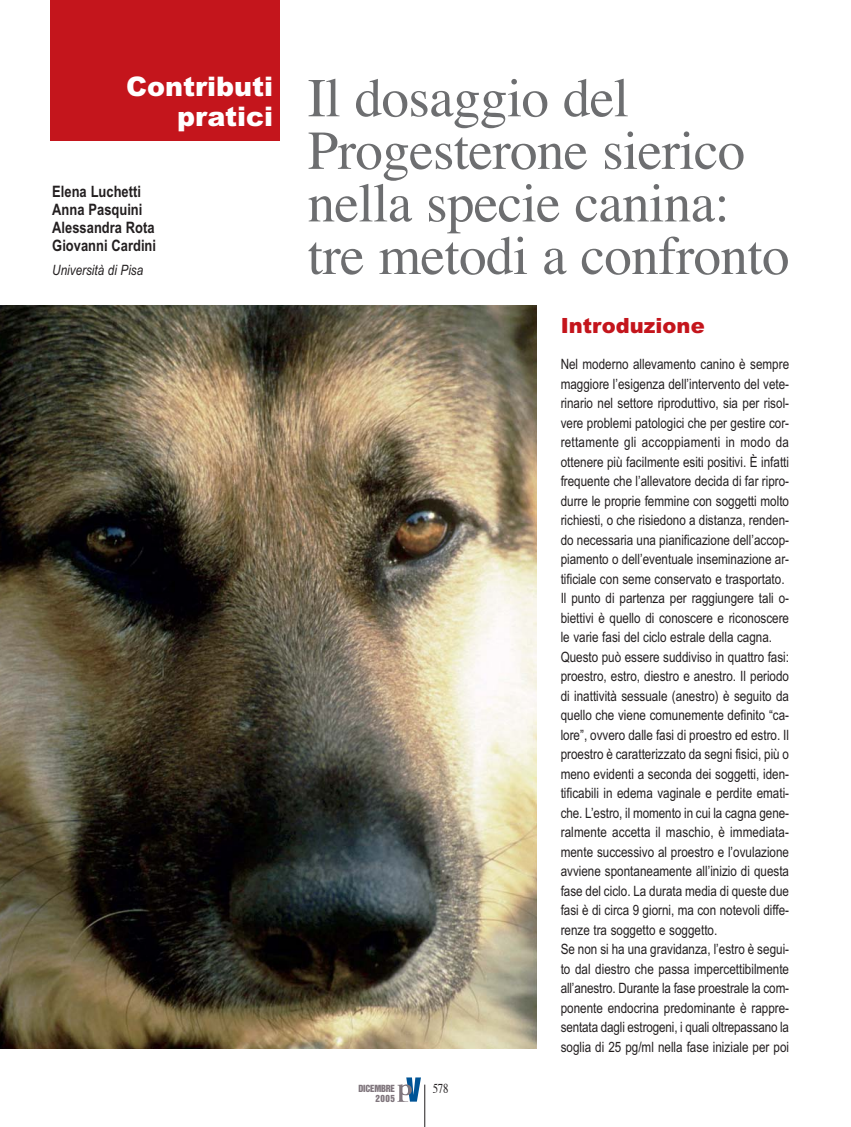
<style>
.page{position:relative;width:851px;height:1127px;background:#fff}
.page>*{position:absolute;margin:0;border:0;box-sizing:border-box;transform-origin:0 0}
.t1{font:54.9px/52.5px "Times";letter-spacing:-.01em;color:#6d6e70}
.t2{font:900 27px "Arial";color:#fff}
.t3{font:900 21px "Arial";color:#c4151c}
.t4{font:700 15.75px/18px "Arial Narrow";color:#231f20}
.t5{font:14.25px/19.5px "Arial Narrow";color:#231f20}
.t6{font:italic 14.25px "Arial Narrow";color:#231f20}
.t7{font:13.5px "Times";color:#231f20;scale:.8 1}
.t8{font:9px "Helvetica Inserat";letter-spacing:-.03em;color:#80767d}
</style>
<div class="page">
<img style="left:0;top:0;width:537px;height:1127px">
<h2 class="t2" style="left:126px;top:77px;width:148px">Contributi</h2>
<h1 class="t1" style="left:307px;top:76px;width:483px;text-indent:-131px"><sub>pratici</sub> Il dosaggio del<br>Progesterone sierico nella specie canina: tre metodi a confronto</h1>
<p class="t4" style="left:52px;top:184px;width:105px">Elena Luchetti<br>Anna Pasquini<br>Alessandra Rota<br>Giovanni Cardini</p>
<p class="t6" style="left:52px;top:264px;width:92px">Università di Pisa</p>
<h3 class="t3" style="left:560px;top:318px;width:145px">Introduzione</h3>
<p class="t8" style="left:358px;top:1085px;width:38px">DICEMBRE</p>
<p class="t7" style="left:432px;top:1083px;width:21px">578</p>
<p class="t8" style="left:375px;top:1094px;width:21px">2005</p>
<p class="t5" style="left:560px;top:356px;width:230px">Nel moderno allevamento canino è sempre maggiore l’esigenza dell’intervento del vete&shy;rinario nel settore riproduttivo, sia per risol&shy;vere problemi patologici che per gestire cor&shy;rettamente gli accoppiamenti in modo da ottenere più facilmente esiti positivi. È infatti frequente che l’allevatore decida di far ripro&shy;durre le proprie femmine con soggetti molto richiesti, o che risiedono a distanza, renden&shy;do necessaria una pianificazione dell’accop&shy;piamento o dell’eventuale inseminazione ar&shy;tificiale con seme conservato e trasportato.<br>Il punto di partenza per raggiungere tali o&shy;biettivi è quello di conoscere e riconoscere le varie fasi del ciclo estrale della cagna.<br>Questo può essere suddiviso in quattro fasi: proestro, estro, diestro e anestro. Il periodo di inattività sessuale (anestro) è seguito da quello che viene comunemente definito “ca&shy;lore”, ovvero dalle fasi di proestro ed estro. Il proestro è caratterizzato da segni fisici, più o meno evidenti a seconda dei soggetti, iden&shy;tificabili in edema vaginale e perdite emati&shy;che. L’estro, il momento in cui la cagna gene&shy;ralmente accetta il maschio, è immediata&shy;mente successivo al proestro e l’ovulazione avviene spontaneamente all’inizio di questa fase del ciclo. La durata media di queste due fasi è di circa 9 giorni, ma con notevoli diffe&shy;renze tra soggetto e soggetto.<br>Se non si ha una gravidanza, l’estro è segui&shy;to dal diestro che passa impercettibilmente all’anestro. Durante la fase proestrale la com&shy;ponente endocrina predominante è rappre&shy;sentata dagli estrogeni, i quali oltrepassano la soglia di 25 pg/ml nella fase iniziale per poi</p>
</div>
